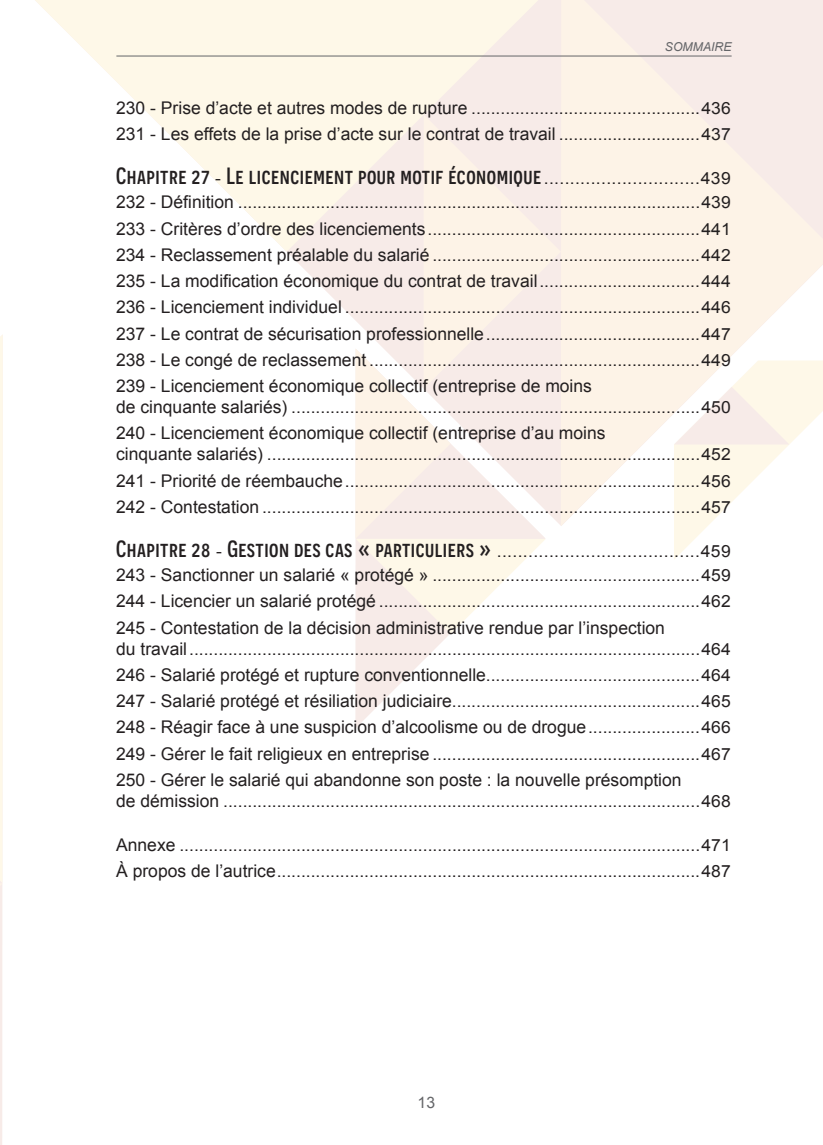
<style>
.page{position:relative;width:823px;height:1145px;background:#fff}
.page>*{position:absolute;margin:0;border:0;box-sizing:border-box;transform-origin:0 0}
.t1{font:500 23.45px "Novecentosanscondensed";letter-spacing:.02em;color:#231f20;scale:1.06 1}
.t2{font:17.5px "Arial";color:#231f20}
.t3{font:16.8px/26.2px "Arial";color:#231f20;text-align:justify;scale:1.04 1}
.t4{font:15.75px "Arial";color:#646568}
.t5{font:italic 12.25px "Arial";color:#646568}
.s1{font-size:17.5px}
.s2{font-size:16.8px}
.s3{font-family:"Arial";font-weight:400;font-size:16.8px}
.s4{font-family:"Novecentosanscondensed";font-weight:500;font-size:23.45px}
</style>
<div class="page">
<svg style="left:287px;top:252px;width:274px;height:274px"></svg>
<svg style="left:561px;top:0;width:262px;height:526px;background:#fbf2e9"></svg>
<div style="left:423px;top:252px;width:138px;height:137px;background:#fdf3e7"></div>
<svg style="left:35px;top:0;width:526px;height:252px;fill:#fef8e8"></svg>
<svg style="left:674px;top:360px;width:149px;height:199px"></svg>
<svg style="left:355px;top:634px;width:95px;height:94px"></svg>
<svg style="left:355px;top:349px;width:191px;height:285px"></svg>
<hr style="left:116px;top:56px;width:615px;height:1px;background:#646568">
<svg style="left:0;top:335px;width:3px;height:810px;background:#fbf4ea"></svg>
<svg style="left:819px;top:0;width:4px;height:3px"></svg>
<p class="t5" style="left:665px;top:38px;width:68px">SOMMAIRE</p>
<p class="t3" style="left:116px;top:95px;width:592px"><span class="s1">230 - Prise d’acte et autres modes de rupture</span> ...............................................436</p>
<p class="t2" style="left:116px;top:123px;width:616px">231 - Les effets de la prise d’acte sur le contrat de travail <span class="s2">.............................437</span></p>
<h1 class="t1" style="left:116px;top:162px;width:581px">Chapitre 27 <span class="s3">-</span> Le licenciement pour motif économique<span class="s3">..............................439</span></h1>
<p class="t3" style="left:116px;top:190px;width:592px"><span class="s1">232 - Définition</span> ...............................................................................................439<br><span class="s1">233 - Critères d’ordre des licenciements</span>........................................................441<br><span class="s1">234 - Reclassement préalable du salarié</span> .......................................................442</p>
<p class="t2" style="left:116px;top:270px;width:616px">235 - La modification économique du contrat de travail<span class="s2">.................................444</span></p>
<p class="t3" style="left:116px;top:295px;width:592px"><span class="s1">236 - Licenciement individuel</span> .........................................................................446<br><span class="s1">237 - Le contrat de sécurisation professionnelle</span>............................................447<br><span class="s1">238 - Le congé de reclassement</span> ....................................................................449</p>
<p class="t2" style="left:116px;top:375px;width:477px">239 - Licenciement économique collectif (entreprise de moins</p>
<p class="t3" style="left:116px;top:394px;width:592px"><span class="s1">de cinquante salariés)</span> ....................................................................................450</p>
<p class="t2" style="left:116px;top:422px;width:491px">240 - Licenciement économique collectif (entreprise d’au moins</p>
<p class="t3" style="left:116px;top:442px;width:592px"><span class="s1">cinquante salariés)</span> .........................................................................................452<br><span class="s1">241 - Priorité de réembauche</span>.........................................................................456<br><span class="s1">242 - Contestation</span> ..........................................................................................457</p>
<p class="t3" style="left:116px;top:539px;width:592px;line-height:24.5px"><span class="s4">Chapitre 28</span> - <span class="s4">Gestion des cas « particuliers »</span> .......................................459<br><span class="s1">243 - Sanctionner un salarié « protégé »</span> .......................................................459</p>
<p class="t3" style="left:116px;top:589px;width:592px"><span class="s1">244 - Licencier un salarié protégé</span> ..................................................................462</p>
<p class="t2" style="left:116px;top:616px;width:550px">245 - Contestation de la décision administrative rendue par l’inspection</p>
<p class="t3" style="left:116px;top:636px;width:592px"><span class="s1">du travail</span>.........................................................................................................464<br><span class="s1">246 - Salarié protégé et rupture conventionnelle</span>............................................464<br><span class="s1">247 - Salarié protégé et résiliation judiciaire</span>...................................................465</p>
<p class="t2" style="left:116px;top:716px;width:616px">248 - Réagir face à une suspicion d’alcoolisme ou de drogue<span class="s2">.......................466</span></p>
<p class="t3" style="left:116px;top:741px;width:592px"><span class="s1">249 - Gérer le fait religieux en entreprise</span> .......................................................467</p>
<p class="t2" style="left:116px;top:768px;width:567px">250 - Gérer le salarié qui abandonne son poste : la nouvelle présomption</p>
<p class="t3" style="left:116px;top:788px;width:592px"><span class="s1">de démission</span> ..................................................................................................468</p>
<p class="t3" style="left:116px;top:832px;width:592px"><span class="s1">Annexe</span> ...........................................................................................................471<br><span class="s1">À propos de l’autrice</span>.......................................................................................487</p>
<p class="t4" style="left:417px;top:1092px;width:19px">13</p>
</div>
